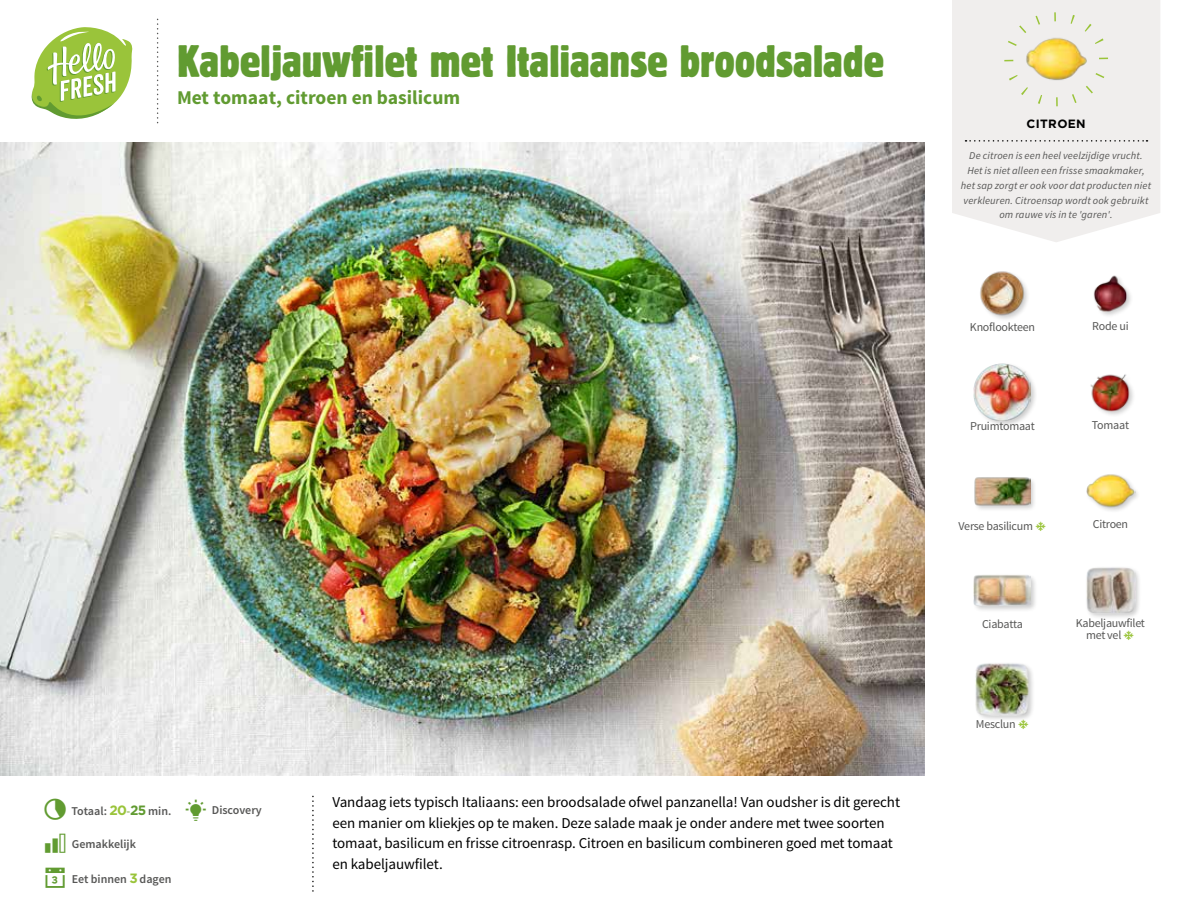
<style>
.page{position:relative;width:1188px;height:918px;background:#fff}
.page>*{position:absolute;margin:0;border:0;box-sizing:border-box;transform-origin:0 0}
.t1{font:condensed 45px "Block Berthold BQ";color:#619b31}
.t2{font:25.5px "hellofresh icon font";color:#619b31}
.t3{font:700 19.5px "Source Sans Pro";color:#619b31}
.t4{font:15px/20.5px "Source Sans Pro";letter-spacing:-.005em;color:#000}
.t5{font:12px/12px "Source Sans Pro";letter-spacing:-.02em;color:#575756}
.t6{font:600 12px "Source Sans Pro";color:#575756}
.t7{font:700 12px "Gotham";letter-spacing:.03em;color:#000}
.t8{font:italic 10.5px/14.7px "Source Sans Pro";letter-spacing:.015em;color:#575756;text-align:center}
.s1{font-family:"Gotham";font-weight:700;font-size:13.5px;color:#9ac43a}
.s2{color:#87ac54}
.s3{font-family:"Gotham";font-weight:700;font-size:13.5px;color:#619b31}
</style>
<div class="page">
<svg style="left:31px;top:27px;width:102px;height:92px"></svg>
<img style="left:0;top:142px;width:925px;height:633px">
<svg style="left:952px;top:0;width:208px;height:242px;background:#f0eeed"></svg>
<svg style="left:966px;top:140px;width:182px;height:2px"></svg>
<div style="left:1004px;top:12px;width:104px;height:94px;border:9px dashed #9ac43a;border-radius:50%"></div>
<img style="left:1093px;top:275px;width:38px;height:41px">
<div style="left:1085px;top:473px;width:55px;height:41px;background:#000;opacity:.2"></div>
<img style="left:1085px;top:473px;width:50px;height:41px">
<img style="left:1090px;top:374px;width:43px;height:41px">
<div style="left:1085px;top:566px;width:57px;height:54px;background:#000;opacity:.2"></div>
<img style="left:1085px;top:566px;width:50px;height:49px">
<img style="left:980px;top:271px;width:48px;height:48px">
<div style="left:974px;top:476px;width:63px;height:36px;background:#000;opacity:.2"></div>
<img style="left:974px;top:476px;width:56px;height:36px">
<div style="left:972px;top:574px;width:65px;height:39px;background:#000;opacity:.2"></div>
<img style="left:973px;top:574px;width:57px;height:39px">
<div style="left:974px;top:662px;width:62px;height:61px;background:#000;opacity:.2"></div>
<img style="left:974px;top:662px;width:56px;height:55px">
<div style="left:973px;top:363px;width:64px;height:65px;background:#000;opacity:.2"></div>
<img style="left:973px;top:364px;width:57px;height:57px">
<img style="left:1025px;top:28px;width:62px;height:63px">
<svg style="left:1018px;top:720px;width:10px;height:3px"></svg>
<h1 class="t1" style="left:177px;top:36px;width:709px">Kabeljauwfilet met Italiaanse broodsalade</h1>
<h3 class="t3" style="left:177px;top:85px;width:285px">Met tomaat, citroen en basilicum</h3>
<p class="t6" style="left:71px;top:803px;width:101px">Totaal: <span class="s1">20</span><span class="s2">-</span><span class="s3">25</span> min.</p>
<p class="t6" style="left:212px;top:803px;width:52px">Discovery</p>
<p class="t6" style="left:72px;top:837px;width:66px">Gemakkelijk</p>
<p class="t6" style="left:72px;top:871px;width:101px">Eet binnen <span class="s1">3</span> dagen</p>
<h2 class="t2" style="left:43px;top:866px;width:27px">▪</h2>
<p class="t4" style="left:332px;top:792px;width:569px">Vandaag iets typisch Italiaans: een broodsalade ofwel panzanella! Van oudsher is dit gerecht een manier om kliekjes op te maken. Deze salade maak je onder andere met twee soorten tomaat, basilicum en frisse citroenrasp. Citroen en basilicum combineren goed met tomaat en kabeljauwfilet.</p>
<p class="t7" style="left:1027px;top:116px;width:61px">CITROEN</p>
<p class="t8" style="left:961px;top:149px;width:192px">De citroen is een heel veelzijdige vrucht.<br>Het is niet alleen een frisse smaakmaker, het sap zorgt er ook voor dat producten niet verkleuren. Citroensap wordt ook gebruikt om rauwe vis in te 'garen'.</p>
<p class="t5" style="left:970px;top:321px;width:67px">Knoflookteen</p>
<p class="t5" style="left:1092px;top:321px;width:38px">Rode ui</p>
<p class="t5" style="left:970px;top:420px;width:66px">Pruimtomaat</p>
<p class="t5" style="left:1092px;top:420px;width:39px">Tomaat</p>
<p class="t5" style="left:959px;top:520px;width:76px">Verse basilicum</p>
<p class="t5" style="left:1093px;top:519px;width:37px">Citroen</p>
<p class="t5" style="left:982px;top:618px;width:42px">Ciabatta</p>
<p class="t5" style="left:976px;top:718px;width:41px">Mesclun</p>
<p class="t5" style="left:1086px;top:618px;width:60px;text-indent:-10px">Kabeljauwfilet met vel</p>
</div>
